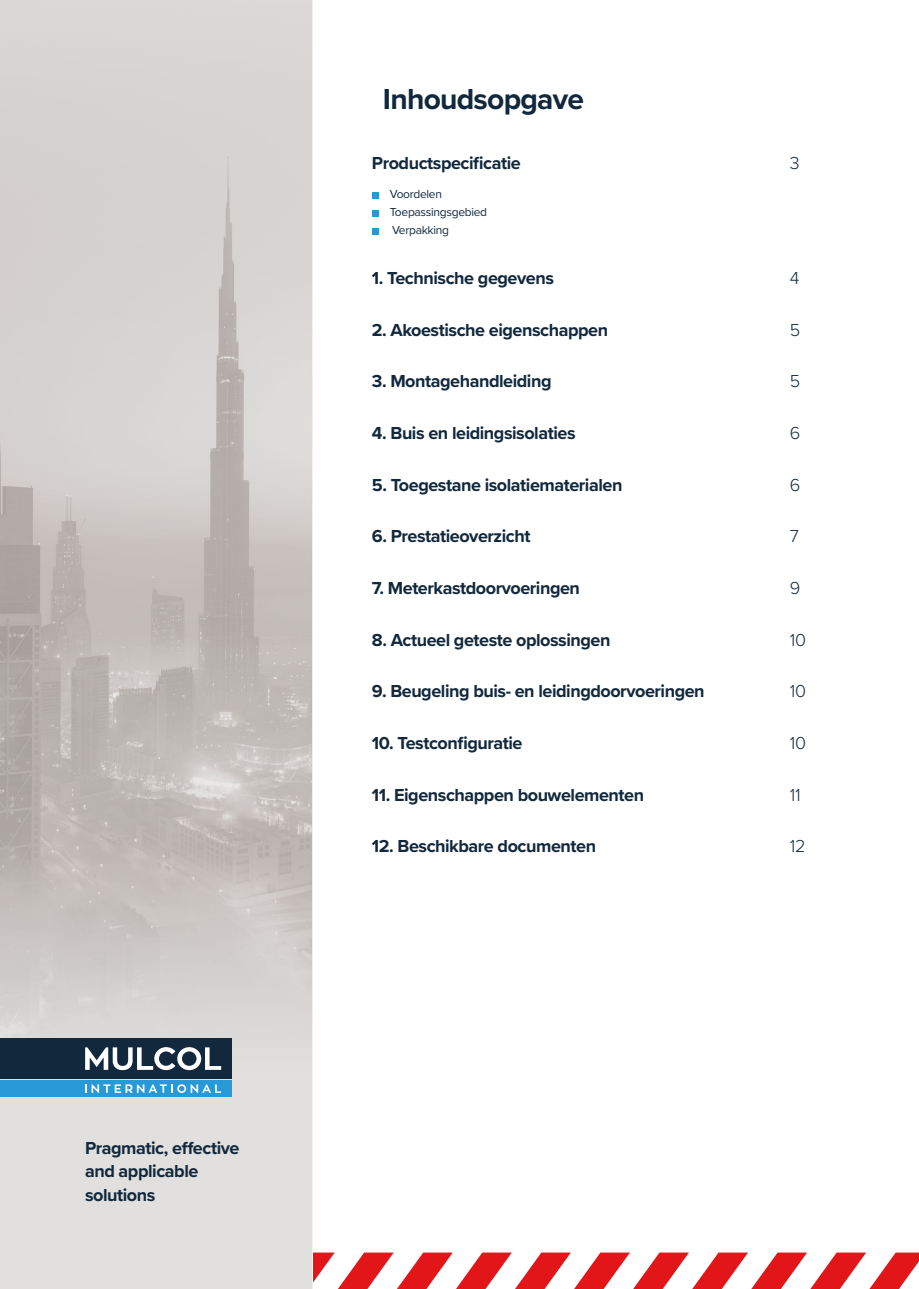
<style>
.page{position:relative;width:919px;height:1289px;background:#fff}
.page>*{position:absolute;margin:0;border:0;box-sizing:border-box;transform-origin:0 0}
.t1{font:700 30px "Proxima Nova";letter-spacing:-.025em;color:#11283d}
.t2{font:700 18px/23.1px "Proxima Nova";letter-spacing:-.025em;color:#11283d}
.t3{font:300 18px "Proxima Nova";letter-spacing:-.025em;color:#11283d}
.t4{font:12px/18px "Proxima Nova";letter-spacing:-.025em;color:#11283d}
</style>
<div class="page">
<svg style="left:313px;top:1252px;width:605px;height:36px"></svg>
<img style="left:0;top:0;width:313px;height:1288px">
<div style="left:0;top:1037px;width:231px;height:41px;background:#11283d"></div>
<svg style="left:85px;top:1047px;width:136px;height:23px"></svg>
<div style="left:0;top:1080px;width:231px;height:16px;background:#2699d6"></div>
<svg style="left:85px;top:1084px;width:136px;height:8px"></svg>
<svg style="left:372px;top:192px;width:6px;height:6px"></svg>
<svg style="left:372px;top:210px;width:6px;height:6px"></svg>
<svg style="left:372px;top:228px;width:6px;height:6px"></svg>
<p class="t2" style="left:85px;top:1136px;width:156px">Pragmatic, effective and applicable solutions</p>
<h1 class="t1" style="left:383px;top:76px;width:203px">Inhoudsopgave</h1>
<p class="t2" style="left:372px;top:151px;width:150px">Productspecificatie</p>
<p class="t3" style="left:789px;top:150px;width:11px">3</p>
<p class="t4" style="left:390px;top:185px;width:99px">Voordelen<br>Toepassingsgebied<br>Verpakking</p>
<p class="t2" style="left:372px;top:266px;width:183px">1. Technische gegevens</p>
<p class="t3" style="left:789px;top:264px;width:11px">4</p>
<p class="t2" style="left:372px;top:318px;width:238px">2. Akoestische eigenschappen</p>
<p class="t3" style="left:789px;top:316px;width:12px">5</p>
<p class="t2" style="left:372px;top:369px;width:181px">3. Montagehandleiding</p>
<p class="t3" style="left:789px;top:368px;width:12px">5</p>
<p class="t2" style="left:372px;top:421px;width:205px">4. Buis en leidingsisolaties</p>
<p class="t3" style="left:789px;top:419px;width:12px">6</p>
<p class="t2" style="left:372px;top:472px;width:252px">5. Toegestane isolatiematerialen</p>
<p class="t3" style="left:789px;top:471px;width:12px">6</p>
<p class="t2" style="left:372px;top:524px;width:160px">6. Prestatieoverzicht</p>
<p class="t3" style="left:789px;top:523px;width:11px">7</p>
<p class="t2" style="left:372px;top:576px;width:210px">7. Meterkastdoorvoeringen</p>
<p class="t3" style="left:789px;top:574px;width:12px">9</p>
<p class="t2" style="left:372px;top:627px;width:240px">8. Actueel geteste oplossingen</p>
<p class="t3" style="left:789px;top:626px;width:18px">10</p>
<p class="t2" style="left:372px;top:679px;width:334px">9. Beugeling buis- en leidingdoorvoeringen</p>
<p class="t3" style="left:789px;top:678px;width:18px">10</p>
<p class="t2" style="left:372px;top:731px;width:152px">10. Testconfiguratie</p>
<p class="t3" style="left:789px;top:729px;width:18px">10</p>
<p class="t2" style="left:372px;top:782px;width:274px">11. Eigenschappen bouwelementen</p>
<p class="t3" style="left:789px;top:781px;width:12px">11</p>
<p class="t2" style="left:372px;top:834px;width:226px">12. Beschikbare documenten</p>
<p class="t3" style="left:789px;top:832px;width:17px">12</p>
</div>
